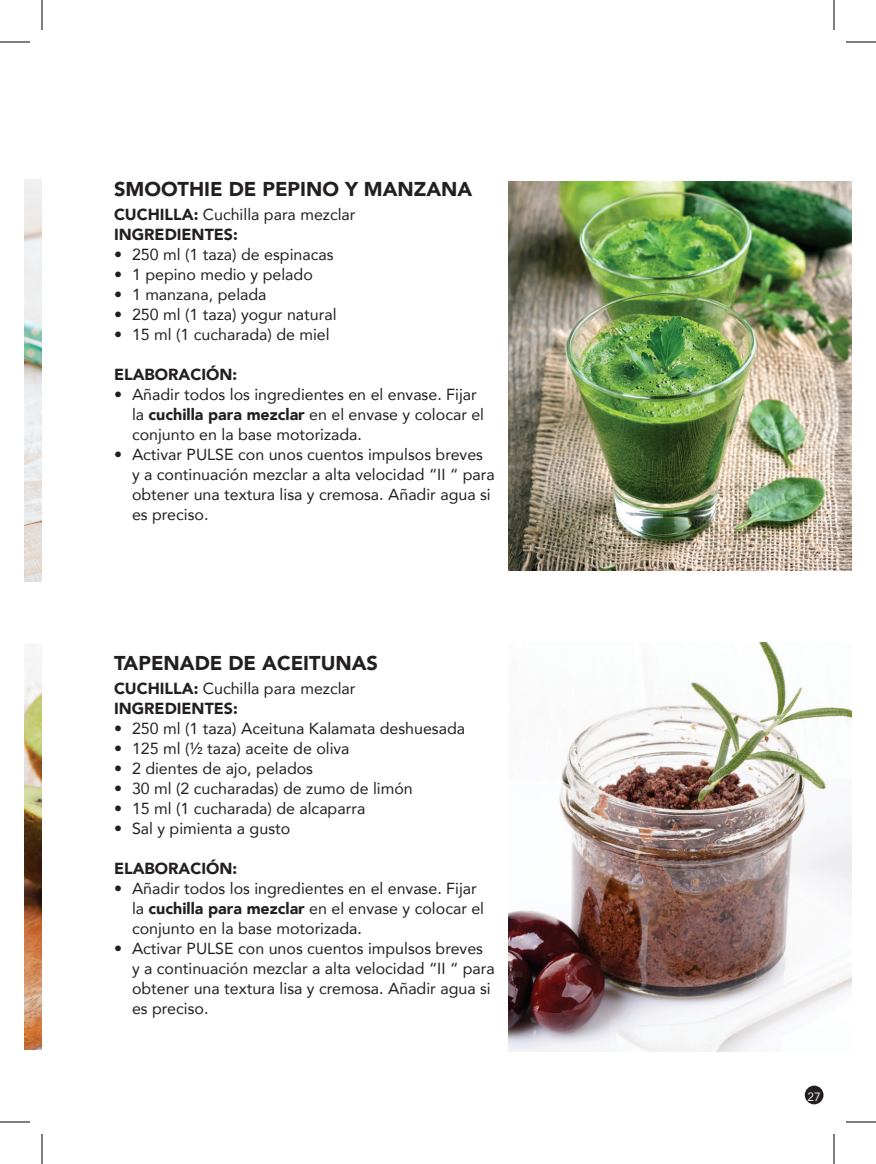
<style>
.page{position:relative;width:876px;height:1164px;background:#fff}
.page>*{position:absolute;margin:0;border:0;box-sizing:border-box;transform-origin:0 0}
.t1{font:900 20px "Avenir";color:#231f20}
.t2{font:16px/20px "Avenir";color:#231f20}
.t3{font:900 16px "Avenir";color:#231f20}
.t4{font:12px "Avenir";color:#e6e7e9}
.s1{font-weight:900}
</style>
<div class="page">
<div style="left:805px;top:1086px;width:19px;height:18px;background:#231f20;border-radius:50%"></div>
<img style="left:24px;top:180px;width:18px;height:402px">
<img style="left:24px;top:656px;width:18px;height:394px">
<img style="left:508px;top:182px;width:344px;height:388px">
<img style="left:508px;top:642px;width:344px;height:410px">
<hr style="left:0;top:42px;width:30px;height:1px;background:#000">
<hr style="left:846px;top:42px;width:30px;height:1px;background:#000">
<hr style="left:0;top:1122px;width:30px;height:1px;background:#000">
<hr style="left:846px;top:1122px;width:30px;height:1px;background:#000">
<hr style="left:42px;top:0;width:1px;height:30px;background:#000">
<hr style="left:42px;top:1134px;width:1px;height:30px;background:#000">
<hr style="left:834px;top:0;width:1px;height:30px;background:#000">
<hr style="left:834px;top:1134px;width:1px;height:30px;background:#000">
<p class="t1" style="left:114px;top:172px;width:360px">SMOOTHIE DE PEPINO Y MANZANA</p>
<p class="t2" style="left:114px;top:204px;width:243px"><span class="s1">CUCHILLA:</span> Cuchilla para mezclar</p>
<p class="t3" style="left:114px;top:221px;width:125px">INGREDIENTES:</p>
<p class="t2" style="left:114px;top:244px;width:221px">• 250 ml (1 taza) de espinacas</p>
<p class="t2" style="left:114px;top:264px;width:200px">• 1 pepino medio y pelado</p>
<p class="t2" style="left:114px;top:284px;width:154px">• 1 manzana, pelada</p>
<p class="t2" style="left:114px;top:304px;width:224px">• 250 ml (1 taza) yogur natural</p>
<p class="t2" style="left:114px;top:324px;width:217px">• 15 ml (1 cucharada) de miel</p>
<p class="t3" style="left:114px;top:361px;width:125px">ELABORACIÓN:</p>
<p class="t2" style="left:132px;top:384px;width:354px;text-indent:-18px">• Añadir todos los ingredientes en el envase. Fijar la <span class="s1">cuchilla para mezclar</span> en el envase y colocar el conjunto en la base motorizada.</p>
<p class="t2" style="left:132px;top:444px;width:364px;text-indent:-18px">• Activar PULSE con unos cuentos impulsos breves y a continuación mezclar a alta velocidad “II “ para obtener una textura lisa y cremosa. Añadir agua si es preciso.</p>
<p class="t1" style="left:114px;top:646px;width:266px">TAPENADE DE ACEITUNAS</p>
<p class="t2" style="left:114px;top:678px;width:243px"><span class="s1">CUCHILLA:</span> Cuchilla para mezclar</p>
<p class="t3" style="left:114px;top:695px;width:125px">INGREDIENTES:</p>
<p class="t2" style="left:114px;top:718px;width:353px">• 250 ml (1 taza) Aceituna Kalamata deshuesada</p>
<p class="t2" style="left:114px;top:738px;width:237px">• 125 ml (½ taza) aceite de oliva</p>
<p class="t2" style="left:114px;top:758px;width:201px">• 2 dientes de ajo, pelados</p>
<p class="t2" style="left:114px;top:778px;width:300px">• 30 ml (2 cucharadas) de zumo de limón</p>
<p class="t2" style="left:114px;top:798px;width:253px">• 15 ml (1 cucharada) de alcaparra</p>
<p class="t2" style="left:114px;top:818px;width:178px">• Sal y pimienta a gusto</p>
<p class="t3" style="left:114px;top:855px;width:125px">ELABORACIÓN:</p>
<p class="t2" style="left:132px;top:878px;width:354px;text-indent:-18px">• Añadir todos los ingredientes en el envase. Fijar la <span class="s1">cuchilla para mezclar</span> en el envase y colocar el conjunto en la base motorizada.</p>
<p class="t2" style="left:132px;top:938px;width:364px;text-indent:-18px">• Activar PULSE con unos cuentos impulsos breves y a continuación mezclar a alta velocidad “II “ para obtener una textura lisa y cremosa. Añadir agua si es preciso.</p>
<p class="t4" style="left:807px;top:1087px;width:15px">27</p>
</div>
